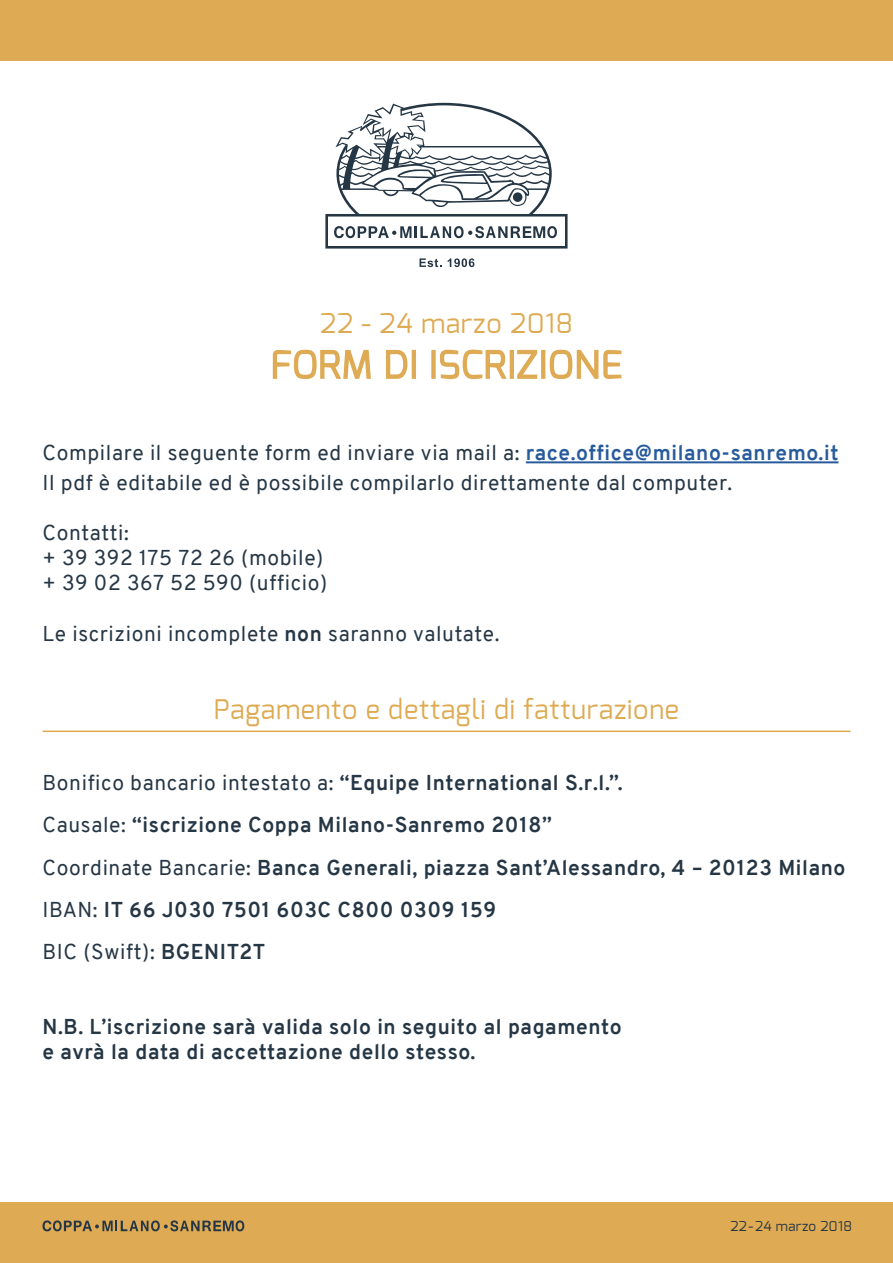
<style>
.page{position:relative;width:893px;height:1263px;background:#fff}
.page>*{position:absolute;margin:0;border:0;box-sizing:border-box;transform-origin:0 0}
.t1{font:37.5px "Exo";letter-spacing:.03em;color:#deaa53}
.t2{font:27px "Exo";letter-spacing:.03em;color:#deaa53}
.t3{font:700 21px/42px "Overpass";letter-spacing:.03em;color:#253645}
.t4{font:21px/25.2px "Overpass";letter-spacing:.03em;color:#253645}
.t5{font:13.5px "Exo";letter-spacing:.03em;color:#253645}
.s1{font-weight:700;color:#275b9b}
.s2{font-weight:700}
.s3{font-weight:400}
</style>
<div class="page">
<div style="left:0;top:0;width:893px;height:60px;background:#deaa53"></div>
<div style="left:0;top:1203px;width:893px;height:60px;background:#deaa53"></div>
<svg style="left:43px;top:1220px;width:201px;height:11px"></svg>
<svg style="left:325px;top:103px;width:243px;height:146px"></svg>
<svg style="left:419px;top:258px;width:22px;height:9px"></svg>
<svg style="left:448px;top:258px;width:26px;height:9px"></svg>
<svg style="left:272px;top:349px;width:99px;height:30px"></svg>
<svg style="left:386px;top:349px;width:22px;height:30px"></svg>
<div style="left:412px;top:350px;width:4px;height:29px;border:2px solid #deaa53"></div>
<div style="left:431px;top:350px;width:5px;height:29px;border:2px solid #deaa53"></div>
<svg style="left:440px;top:349px;width:67px;height:31px"></svg>
<div style="left:510px;top:350px;width:4px;height:29px;border:2px solid #deaa53"></div>
<svg style="left:517px;top:349px;width:21px;height:30px"></svg>
<div style="left:541px;top:350px;width:4px;height:29px;border:2px solid #deaa53"></div>
<svg style="left:549px;top:349px;width:73px;height:30px"></svg>
<hr style="left:526px;top:461px;width:312px;height:2px;background:#275b9b">
<hr style="left:43px;top:730px;width:807px;height:2px;background:#deaa53">
<p class="t2" style="left:320px;top:306px;width:254px">22 - 24 marzo 2018</p>
<h1 class="t1" style="left:271px;top:340px;width:353px">FORM DI ISCRIZIONE</h1>
<p class="t4" style="left:43px;top:437px;width:797px;line-height:30px">Compilare il seguente form ed inviare via mail a: <span class="s1">race.office@milano-sanremo.it<br></span>Il pdf è editabile ed è possibile compilarlo direttamente dal computer.</p>
<p class="t4" style="left:43px;top:520px;width:286px">Contatti:<br>+ 39 392 175 72 26 (mobile) + 39 02 367 52 590 (ufficio)</p>
<p class="t4" style="left:43px;top:621px;width:459px">Le iscrizioni incomplete <span class="s2">non</span> saranno valutate.</p>
<p class="t2" style="left:214px;top:692px;width:466px">Pagamento e dettagli di fatturazione</p>
<p class="t3" style="left:43px;top:762px;width:804px"><span class="s3">Bonifico bancario intestato a:</span> “Equipe International S.r.l.”.<br><span class="s3">Causale:</span> “iscrizione Coppa Milano-Sanremo 2018”<br><span class="s3">Coordinate Bancarie:</span> Banca Generali, piazza Sant’Alessandro, 4 – 20123 Milano <span class="s3">IBAN:</span> IT 66 J030 7501 603C C800 0309 159<br><span class="s3">BIC (Swift):</span> BGENIT2T</p>
<p class="t3" style="left:43px;top:1014px;width:581px;line-height:25.2px">N.B. L’iscrizione sarà valida solo in seguito al pagamento e avrà la data di accettazione dello stesso.</p>
<p class="t5" style="left:730px;top:1218px;width:123px">22-24 marzo 2018</p>
</div>
